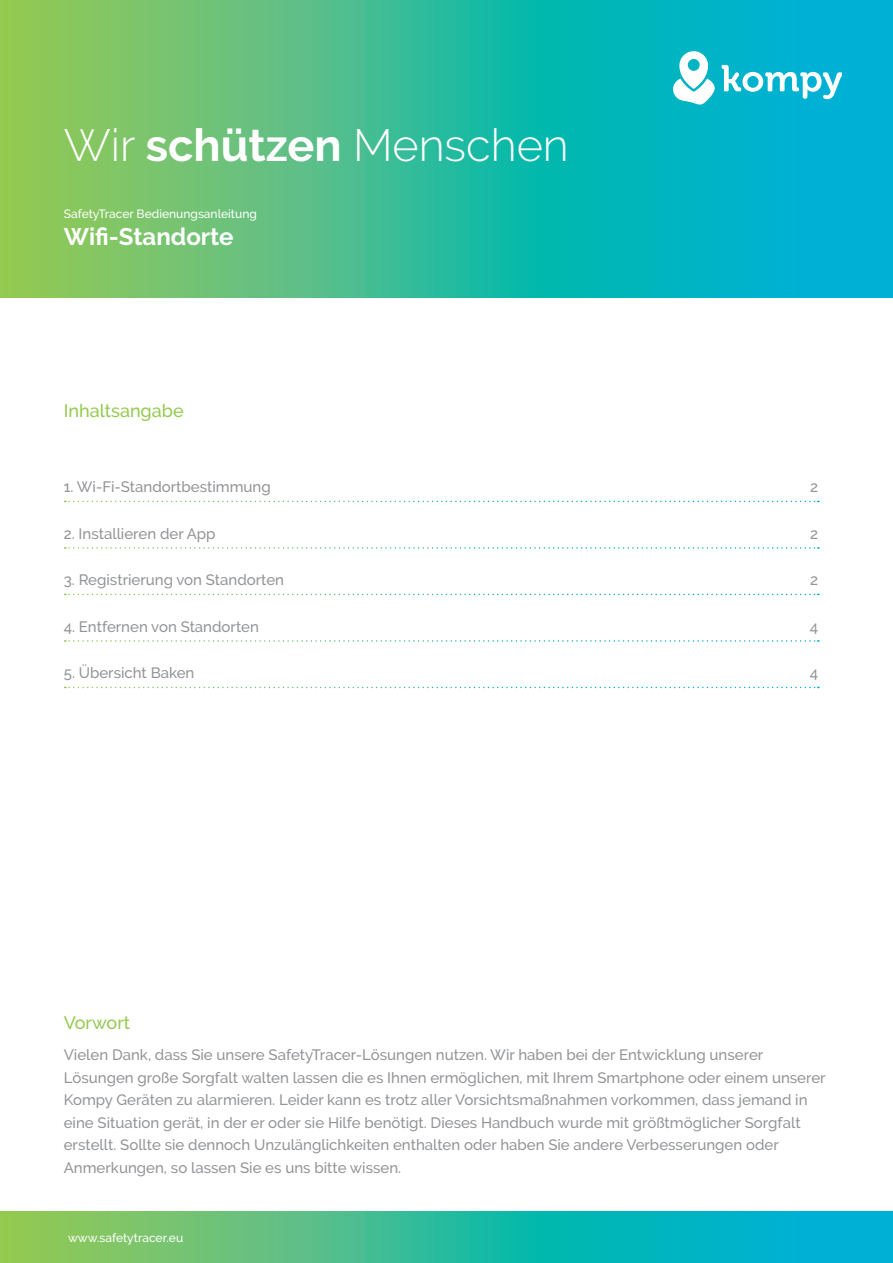
<style>
.page{position:relative;width:893px;height:1263px;background:#fff}
.page>*{position:absolute;margin:0;border:0;box-sizing:border-box;transform-origin:0 0}
.t1{font:300 45px "Raleway";color:#fff}
.t2{font:700 24px "Raleway";color:#fff}
.t3{font:500 18px "Raleway";color:#94ca4e}
.t4{font:500 15px/22.5px "Raleway";color:#939598}
.t5{font:500 12px "Raleway";color:#fff}
.s1{font-weight:700}
</style>
<div class="page">
<svg style="left:0;top:1212px;width:893px;height:51px;background:#36bb9b"></svg>
<svg style="left:0;top:0;width:893px;height:298px;background:#37bb9a"></svg>
<svg style="left:722px;top:65px;width:120px;height:34px"></svg>
<svg style="left:674px;top:51px;width:41px;height:54px"></svg>
<svg style="left:65px;top:501px;width:754px;height:1px"></svg>
<svg style="left:65px;top:547px;width:754px;height:2px"></svg>
<svg style="left:65px;top:594px;width:754px;height:1px"></svg>
<svg style="left:65px;top:640px;width:754px;height:2px"></svg>
<svg style="left:65px;top:687px;width:754px;height:1px"></svg>
<h1 class="t1" style="left:64px;top:119px;width:507px">Wir <span class="s1">schützen</span> Menschen</h1>
<p class="t5" style="left:64px;top:207px;width:195px">SafetyTracer Bedienungsanleitung</p>
<h2 class="t2" style="left:64px;top:223px;width:171px">Wifi-Standorte</h2>
<p class="t3" style="left:64px;top:401px;width:121px">Inhaltsangabe</p>
<p class="t4" style="left:64px;top:476px;width:208px">1. Wi-Fi-Standortbestimmung</p>
<p class="t4" style="left:810px;top:476px;width:10px">2</p>
<p class="t4" style="left:64px;top:522px;width:153px">2. Installieren der App</p>
<p class="t4" style="left:810px;top:522px;width:10px">2</p>
<p class="t4" style="left:64px;top:569px;width:222px">3. Registrierung von Standorten</p>
<p class="t4" style="left:810px;top:569px;width:10px">2</p>
<p class="t4" style="left:64px;top:615px;width:197px">4. Entfernen von Standorten</p>
<p class="t4" style="left:810px;top:615px;width:10px">4</p>
<p class="t4" style="left:64px;top:662px;width:132px">5. Übersicht Baken</p>
<p class="t4" style="left:810px;top:662px;width:10px">4</p>
<p class="t3" style="left:64px;top:1013px;width:68px">Vorwort</p>
<p class="t4" style="left:64px;top:1044px;width:763px">Vielen Dank, dass Sie unsere SafetyTracer-Lösungen nutzen. Wir haben bei der Entwicklung unserer Lösungen große Sorgfalt walten lassen die es Ihnen ermöglichen, mit Ihrem Smartphone oder einem unserer Kompy Geräten zu alarmieren. Leider kann es trotz aller Vorsichtsmaßnahmen vorkommen, dass jemand in eine Situation gerät, in der er oder sie Hilfe benötigt. Dieses Handbuch wurde mit größtmöglicher Sorgfalt erstellt. Sollte sie dennoch Unzulänglichkeiten enthalten oder haben Sie andere Verbesserungen oder Anmerkungen, so lassen Sie es uns bitte wissen.</p>
<p class="t5" style="left:68px;top:1231px;width:117px">www.safetytracer.eu</p>
</div>
